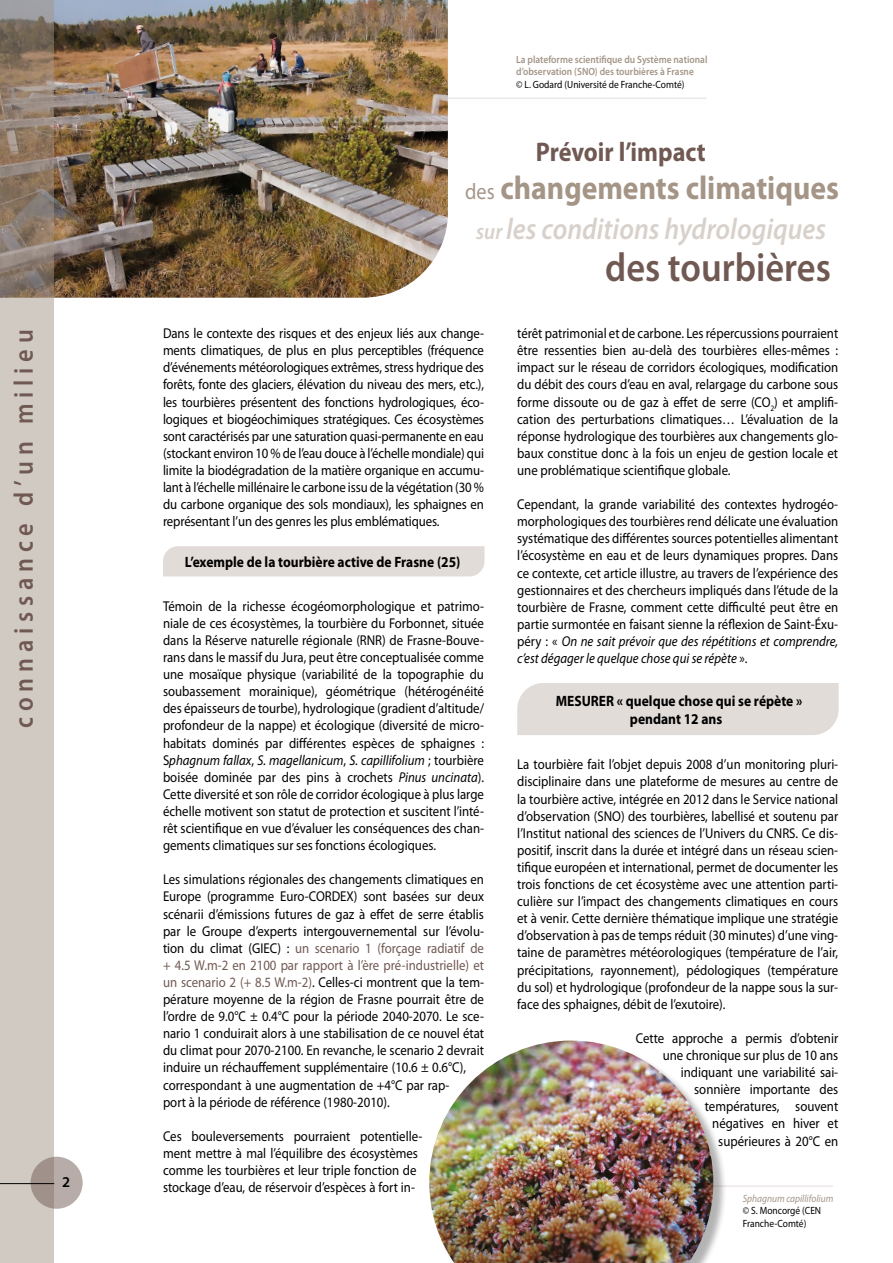
<style>
.page{position:relative;width:893px;height:1263px;background:#fff}
.page>*{position:absolute;margin:0;border:0;box-sizing:border-box;transform-origin:0 0}
.t1{font:600 40.5px "Myriad Pro";color:#715953;scale:.9 1}
.t2{font:700 33px "Myriad Pro";color:#a49587;scale:.9 1}
.t3{font:italic 600 30px "Myriad Pro";color:#d8d1cb;scale:.9 1}
.t4{font:600 27px "Myriad Pro";letter-spacing:.24em;color:#715953;scale:.9 1}
.t5{font:700 27px "Myriad Pro";color:#715953;scale:.9 1}
.t6{font:700 15px/18px "Myriad Pro";color:#000;text-align:center;scale:.9 1}
.t7{font:600 15px "Myriad Pro";color:#000}
.t8{font:14.25px/17.1px "Myriad Pro";color:#000;text-align:justify;scale:.9 1}
.t9{font:600 10.5px/12.6px "Myriad Pro";color:#a49587;scale:.9 1}
.t10{font:10.5px/12.6px "Myriad Pro";color:#000;scale:.9 1}
.t11{font:italic 10.5px "Myriad Pro";color:#a49587;scale:.9 1}
.s1{font-weight:400;font-size:22.5px}
.s2{font-size:22.5px}
.s3{font-style:italic}
.s4{color:#715953}
</style>
<div class="page">
<hr style="left:700px;top:1185px;width:133px;height:2px;background:#ece8e5">
<hr style="left:431px;top:98px;width:276px;height:1px;background:#ece8e5">
<img style="left:54px;top:0;width:394px;height:298px">
<svg style="left:0;top:0;width:54px;height:1263px;background:#c0b7ae"></svg>
<svg style="left:31px;top:1157px;width:52px;height:52px;background:#afa19d"></svg>
<hr style="left:0;top:1183px;width:54px;height:1px;background:#000">
<div style="left:163px;top:546px;width:321px;height:30px;background:#e2dcd8"></div>
<div style="left:517px;top:683px;width:322px;height:52px;background:#e2dcd8"></div>
<div style="left:431px;top:1043px;width:297px;height:220px;background:#000;opacity:.3"></div>
<img style="left:429px;top:1040px;width:284px;height:223px">
<h3 class="t4" style="left:6px;top:728px;width:444px;rotate:-90deg">connaissance d’un milieu</h3>
<p class="t7" style="left:62px;top:1173px;width:10px">2</p>
<p class="t9" style="left:516px;top:52px;width:214px">La plateforme scientifique du Système national d’observation (SNO) des tourbières à Frasne</p>
<p class="t10" style="left:516px;top:78px;width:189px">© L. Godard (Université de Franche-Comté)</p>
<h3 class="t5" style="left:536px;top:134px;width:190px">Prévoir l’impact</h3>
<h2 class="t2" style="left:465px;top:167px;width:417px"><span class="s1">des</span> changements climatiques</h2>
<h3 class="t3" style="left:476px;top:210px;width:390px"><span class="s2">sur</span> les conditions hydrologiques</h3>
<h1 class="t1" style="left:605px;top:242px;width:252px">des tourbières</h1>
<p class="t8" style="left:163px;top:325px;width:358px">Dans le contexte des risques et des enjeux liés aux change&shy;ments climatiques, de plus en plus perceptibles (fréquence d’événements météorologiques extrêmes, stress hydrique des forêts, fonte des glaciers, élévation du niveau des mers, etc.), les tourbières présentent des fonctions hydrologiques, éco&shy;logiques et biogéochimiques stratégiques. Ces écosystèmes sont caractérisés par une saturation quasi-permanente en eau (stockant environ 10 % de l’eau douce à l’échelle mondiale) qui limite la biodégradation de la matière organique en accumu&shy;lant à l’échelle millénaire le carbone issu de la végétation (30 % du carbone organique des sols mondiaux), les sphaignes en représentant l’un des genres les plus emblématiques.</p>
<p class="t6" style="left:185px;top:552px;width:308px">L’exemple de la tourbière active de Frasne (25)</p>
<p class="t8" style="left:163px;top:597px;width:358px">Témoin de la richesse écogéomorphologique et patrimo&shy;niale de ces écosystèmes, la tourbière du Forbonnet, située dans la Réserve naturelle régionale (RNR) de Frasne-Bouve&shy;rans dans le massif du Jura, peut être conceptualisée comme une mosaïque physique (variabilité de la topographie du soubassement morainique), géométrique (hétérogénéité des épaisseurs de tourbe), hydrologique (gradient d’altitude/ profondeur de la nappe) et écologique (diversité de micro&shy;habitats dominés par différentes espèces de sphaignes :<br>S<span class="s3">phagnum fallax</span>, <span class="s3">S. magellanicum</span>, <span class="s3">S. capillifolium</span> ; tourbière boisée dominée par des pins à crochets <span class="s3">Pinus uncinata</span>).<br>Cette diversité et son rôle de corridor écologique à plus large échelle motivent son statut de protection et suscitent l’inté&shy;rêt scientifique en vue d’évaluer les conséquences des chan&shy;gements climatiques sur ses fonctions écologiques.</p>
<p class="t8" style="left:163px;top:871px;width:358px;text-align:left">Les simulations régionales des changements climatiques en Europe (programme Euro-CORDEX) sont basées sur deux scénarii d’émissions futures de gaz à effet de serre établis par le Groupe d’experts intergouvernemental sur l’évolu&shy;tion du climat (GIEC) : <span class="s4">un scenario 1 (forçage radiatif de + 4.5 W.m-2 en 2100 par rapport à l’ère pré-industrielle) et un scenario 2 (+ 8.5 W.m-2)</span>. Celles-ci montrent que la tem&shy;pérature moyenne de la région de Frasne pourrait être de l’ordre de 9.0°C ± 0.4°C pour la période 2040-2070. Le sce&shy;nario 1 conduirait alors à une stabilisation de ce nouvel état du climat pour 2070-2100. En revanche, le scenario 2 devrait induire un réchauffement supplémentaire (10.6 ± 0.6°C), correspondant à une augmentation de +4°C par rap-<br>port à la période de référence (1980-2010).</p>
<p class="t8" style="left:163px;top:1127px;width:290px;text-align:left">Ces bouleversements pourraient potentielle&shy;ment mettre à mal l’équilibre des écosystèmes comme les tourbières et leur triple fonction de stockage d’eau, de réservoir d’espèces à fort in-</p>
<p class="t8" style="left:517px;top:325px;width:358px">térêt patrimonial et de carbone. Les répercussions pourraient être ressenties bien au-delà des tourbières elles-mêmes : impact sur le réseau de corridors écologiques, modification du débit des cours d’eau en aval, relargage du carbone sous forme dissoute ou de gaz à effet de serre (CO<sub>2</sub>) et amplifi&shy;cation des perturbations climatiques… L’évaluation de la réponse hydrologique des tourbières aux changements glo&shy;baux constitue donc à la fois un enjeu de gestion locale et une problématique scientifique globale.</p>
<p class="t8" style="left:517px;top:496px;width:358px">Cependant, la grande variabilité des contextes hydrogéo&shy;morphologiques des tourbières rend délicate une évaluation systématique des différentes sources potentielles alimentant l’écosystème en eau et de leurs dynamiques propres. Dans ce contexte, cet article illustre, au travers de l’expérience des gestionnaires et des chercheurs impliqués dans l’étude de la tourbière de Frasne, comment cette difficulté peut être en partie surmontée en faisant sienne la réflexion de Saint-Éxu&shy;péry : « <span class="s3">On ne sait prévoir que des répétitions et comprendre, c’est dégager le quelque chose qui se répète</span> ».</p>
<p class="t6" style="left:556px;top:691px;width:275px">MESURER « quelque chose qui se répète » pendant 12 ans</p>
<p class="t8" style="left:517px;top:756px;width:358px">La tourbière fait l’objet depuis 2008 d’un monitoring pluri&shy;disciplinaire dans une plateforme de mesures au centre de la tourbière active, intégrée en 2012 dans le Service national d’observation (SNO) des tourbières, labellisé et soutenu par l’Institut national des sciences de l’Univers du CNRS. Ce dis&shy;positif, inscrit dans la durée et intégré dans un réseau scien&shy;tifique européen et international, permet de documenter les trois fonctions de cet écosystème avec une attention parti&shy;culière sur l’impact des changements climatiques en cours et à venir. Cette dernière thématique implique une stratégie d’observation à pas de temps réduit (30 minutes) d’une ving&shy;taine de paramètres météorologiques (température de l’air, précipitations, rayonnement), pédologiques (température du sol) et hydrologique (profondeur de la nappe sous la sur&shy;face des sphaignes, débit de l’exutoire).</p>
<p class="t8" style="left:636px;top:1029px;width:227px;text-align:right">Cette approche a permis d’obtenir une chronique sur plus de 10 ans indiquant une variabilité sai&shy;sonnière importante des températures, souvent<br>négatives en hiver et<br>supérieures à 20°C en</p>
<p class="t11" style="left:743px;top:1192px;width:102px">Sphagnum capillifolium</p>
<p class="t10" style="left:743px;top:1204px;width:89px">© S. Moncorgé (CEN<br>Franche-Comté)</p>
</div>
